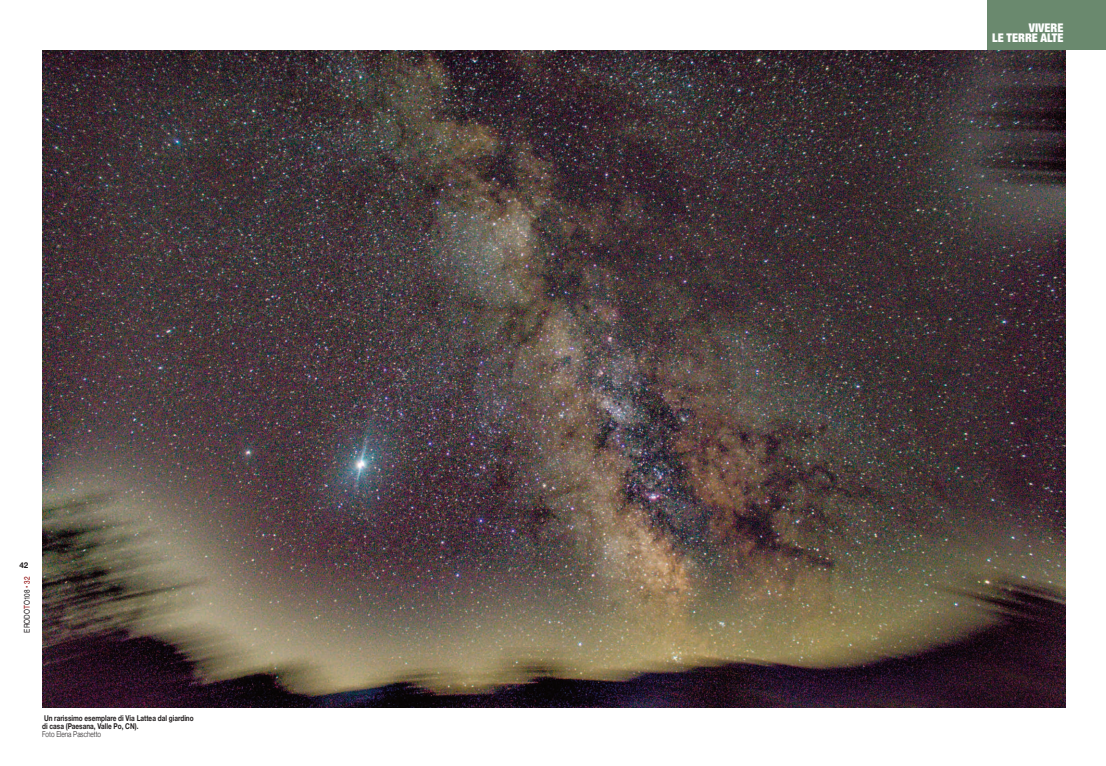
<style>
.page{position:relative;width:1106px;height:766px;background:#fff}
.page>*{position:absolute;margin:0;border:0;box-sizing:border-box;transform-origin:0 0}
.t1{font:900 condensed 12px/10px "Helvetica Neue";color:#fff;text-align:right}
.t2{font:700 8px/8px "Helvetica Neue";color:#231f20;scale:.8 1}
.t3{font:300 8px "Helvetica Neue";color:#231f20;scale:.8 1}
.t4{font:8px "Helvetica";color:#231f20;scale:.8 1}
.t5{font:700 8px "Helvetica Neue";color:#231f20}
.s1{color:#8d0203}
</style>
<div class="page">
<div style="left:987px;top:0;width:119px;height:50px;background:#6a896e"></div>
<img style="left:43px;top:50px;width:1022px;height:657px">
<p class="t5" style="left:19px;top:560px;width:10px">42</p>
<p class="t4" style="left:22px;top:632px;width:71px;rotate:-90deg">ERODO<span class="s1">T</span>O108 <span class="s1">• 32</span></p>
<p class="t2" style="left:42px;top:713px;width:191px">Un rarissimo esemplare di Via Lattea dal giardino di casa (Paesana, Valle Po, CN).</p>
<p class="t3" style="left:42px;top:729px;width:75px">Foto Elena Paschetto</p>
<h1 class="t1" style="left:992px;top:22px;width:73px">VIVERE<br>LE TERRE ALTE</h1>
</div>
